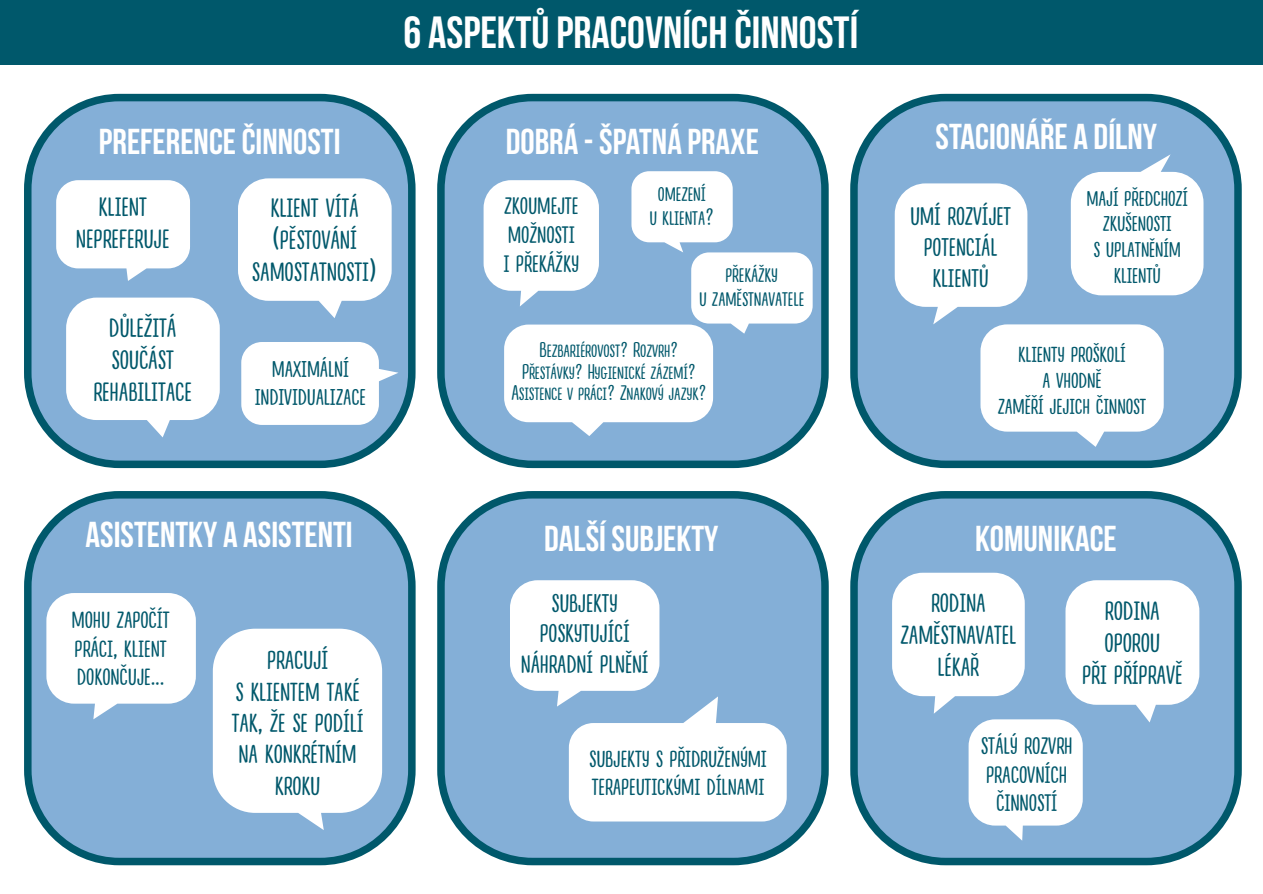
<style>
.page{position:relative;width:1263px;height:894px;background:#fff}
.page>*{position:absolute;margin:0;border:0;box-sizing:border-box;transform-origin:0 0}
.t1{font:45px "Bebas Neue";color:#fff}
.t2{font:36px "Bebas Neue";color:#fff}
.t3{font:31.95px/32px "Lifehack Sans";color:#00586b;text-align:center}
.t4{font:31.65px/31.7px "Lifehack Sans";color:#00586b;text-align:center}
.t5{font:31.35px/31.3px "Lifehack Sans";color:#00586b;text-align:center}
.t6{font:30.75px/30.8px "Lifehack Sans";color:#00586b;text-align:center}
.t7{font:30.6px/30.6px "Lifehack Sans";color:#00586b;text-align:center}
.t8{font:28.65px/28.7px "Lifehack Sans";color:#00586b}
.t9{font:28.2px/28.2px "Lifehack Sans";color:#00586b;text-align:justify}
.t10{font:28.05px/28px "Lifehack Sans";color:#00586b}
.t11{font:27.6px/27.6px "Lifehack Sans";color:#00586b;text-align:center}
.t12{font:26.1px/26.1px "Lifehack Sans";color:#00586b;text-align:center}
.t13{font:25.8px/25.8px "Lifehack Sans";color:#00586b;text-align:center}
.t14{font:23.7px/23.7px "Lifehack Sans";color:#00586b;text-align:center}
.t15{font:21.3px/21.3px "Lifehack Sans";color:#00586b;text-align:center}
</style>
<div class="page">
<div style="left:0;top:0;width:1263px;height:64px;background:#00586b"></div>
<div style="left:24px;top:94px;width:392px;height:374px;background:#84afd7;border:8px solid #00586b;border-radius:92px"></div>
<div style="left:24px;top:491px;width:392px;height:373px;background:#84afd7;border:8px solid #00586b;border-radius:92px"></div>
<div style="left:437px;top:94px;width:392px;height:374px;background:#84afd7;border:8px solid #00586b;border-radius:92px"></div>
<div style="left:437px;top:491px;width:392px;height:373px;background:#84afd7;border:8px solid #00586b;border-radius:92px"></div>
<div style="left:850px;top:94px;width:392px;height:374px;background:#84afd7;border:8px solid #00586b;border-radius:92px"></div>
<div style="left:850px;top:491px;width:392px;height:373px;background:#84afd7;border:8px solid #00586b;border-radius:92px"></div>
<svg style="left:46px;top:593px;width:150px;height:126px;background:#ecf2f8"></svg>
<svg style="left:213px;top:628px;width:169px;height:201px;background:#eff5fa"></svg>
<svg style="left:484px;top:171px;width:329px;height:265px"></svg>
<svg style="left:510px;top:580px;width:277px;height:241px"></svg>
<svg style="left:892px;top:572px;width:307px;height:268px"></svg>
<svg style="left:895px;top:154px;width:308px;height:292px"></svg>
<svg style="left:56px;top:180px;width:134px;height:101px;background:#ecf3f9"></svg>
<svg style="left:66px;top:297px;width:154px;height:140px;background:#ebf2f8"></svg>
<svg style="left:238px;top:178px;width:154px;height:140px;background:#ebf2f8"></svg>
<svg style="left:241px;top:342px;width:157px;height:83px;background:#ecf3f8"></svg>
<h1 class="t1" style="left:403px;top:15px;width:456px">6 ASPEKTŮ PRACOVNÍCH ČINNOSTÍ</h1>
<p class="t2" style="left:99px;top:127px;width:243px">PREFERENCE ČINNOSTI</p>
<p class="t2" style="left:506px;top:127px;width:255px">DOBRÁ - ŠPATNÁ PRAXE</p>
<p class="t2" style="left:935px;top:122px;width:223px">STACIONÁŘE A DÍLNY</p>
<p class="t3" style="left:76px;top:192px;width:95px">klient nepreferuje</p>
<p class="t3" style="left:93px;top:312px;width:100px">důležitá součást rehabilitace</p>
<p class="t3" style="left:252px;top:193px;width:127px">klient vítá (pěstování samostatnosti)</p>
<p class="t11" style="left:255px;top:356px;width:112px">maximální individualizace</p>
<p class="t8" style="left:504px;top:193px;width:77px">zkoumejte možnosti i překážky</p>
<p class="t14" style="left:649px;top:183px;width:66px">omezení<br>u klienta?</p>
<p class="t14" style="left:699px;top:264px;width:107px">překážky<br>u zaměstnavatele</p>
<p class="t15" style="left:511px;top:341px;width:197px">Bezbariérovost? Rozvrh?<br>Přestávky? Hygienické zázemí?<br>Asistence v práci? Znakový jazyk?</p>
<p class="t6" style="left:910px;top:202px;width:103px">umí rozvíjet potenciál klientů</p>
<p class="t13" style="left:1086px;top:186px;width:103px">mají předchozí zkušenosti<br>s uplatněním klientů</p>
<p class="t12" style="left:998px;top:342px;width:150px">klienty proškolí<br>a vhodně<br>zaměří jejich činnost</p>
<p class="t2" style="left:86px;top:520px;width:269px">ASISTENTKY A ASISTENTI</p>
<p class="t2" style="left:544px;top:523px;width:176px">DALŠÍ SUBJEKTY</p>
<p class="t2" style="left:975px;top:523px;width:143px">KOMUNIKACE</p>
<p class="t9" style="left:72px;top:607px;width:100px">mohu započít práci, klient dokončuje...</p>
<p class="t5" style="left:232px;top:645px;width:133px">pracují<br>s klientem také tak, že se podílí na konkrétním kroku</p>
<p class="t7" style="left:521px;top:588px;width:129px">subjekty poskytující náhradní plnění</p>
<p class="t10" style="left:589px;top:745px;width:179px">subjekty s přidruženými terapeutickými dílnami</p>
<p class="t4" style="left:900px;top:588px;width:117px">rodina zaměstnavatel lékař</p>
<p class="t3" style="left:1082px;top:596px;width:102px">rodina oporou<br>při přípravě</p>
<p class="t8" style="left:981px;top:732px;width:93px;text-align:center">stálý rozvrh pracovních činností</p>
</div>
